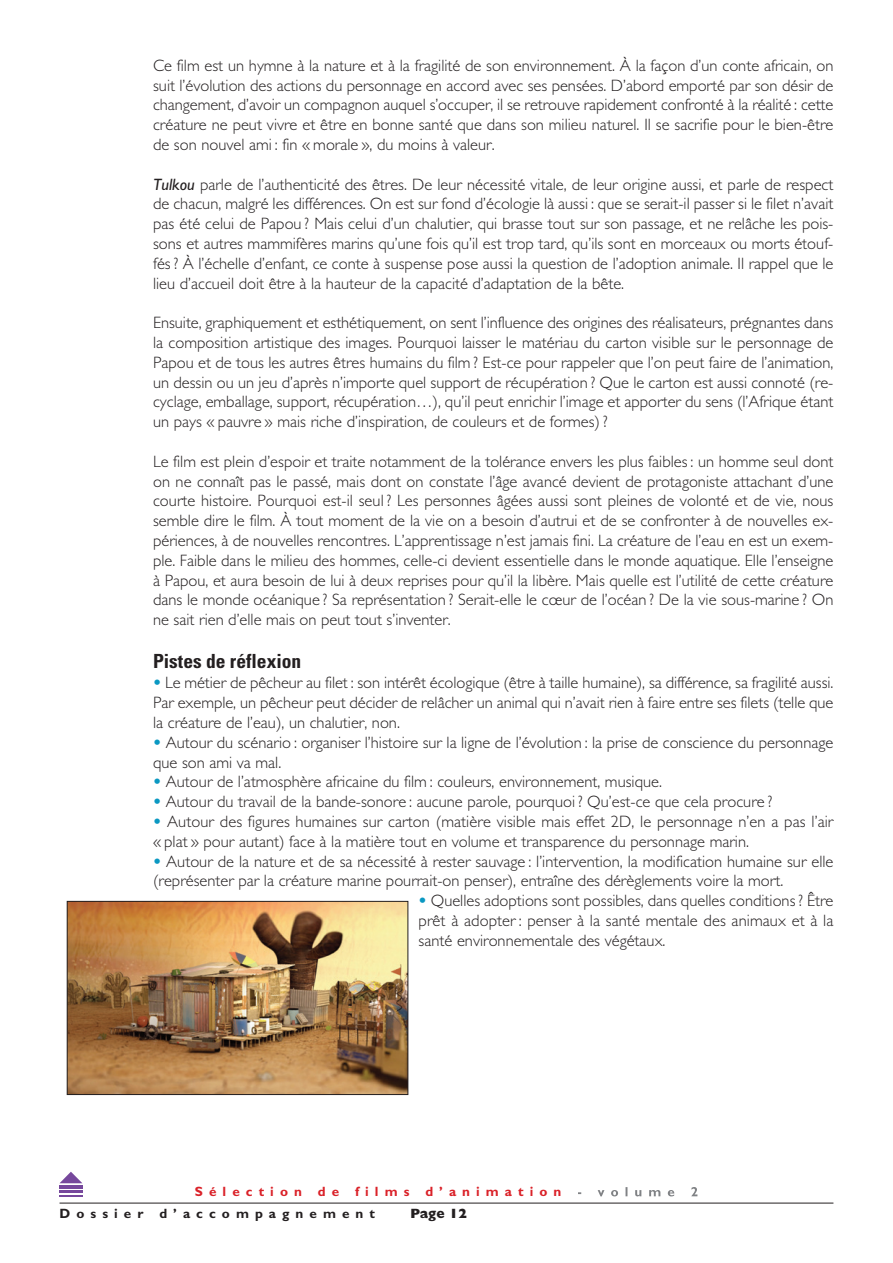
<style>
.page{position:relative;width:893px;height:1263px;background:#fff}
.page>*{position:absolute;margin:0;border:0;box-sizing:border-box;transform-origin:0 0}
.t1{font:700 condensed 19.5px "Univers";color:#231f20}
.t2{font:300 16.5px/19.8px "M Gill Sans";color:#231f20;text-align:justify}
.t3{font:700 13.5px "M Gill Sans";letter-spacing:.45em;color:#da2128}
.t4{font:700 13.5px "M Gill Sans";letter-spacing:.45em;color:#231f20}
.t5{font:800 13.5px "M Gill Sans";color:#231f20}
.s1{font-weight:400;font-style:italic}
.s2{font-weight:800;color:#0a98c2}
</style>
<div class="page">
<hr style="left:60px;top:1203px;width:773px;height:1px;background:#231f20">
<svg style="left:578px;top:1187px;width:119px;height:9px"></svg>
<svg style="left:60px;top:1172px;width:22px;height:11px"></svg>
<hr style="left:60px;top:1185px;width:23px;height:3px;background:#76489c">
<hr style="left:60px;top:1190px;width:23px;height:3px;background:#76489c">
<svg style="left:60px;top:1195px;width:23px;height:1px"></svg>
<img style="left:69px;top:903px;width:337px;height:190px">
<div style="left:67px;top:901px;width:341px;height:194px;border:1px solid #231f20"></div>
<p class="t2" style="left:153px;top:57px;width:682px">Ce film est un hymne à la nature et à la fragilité de son environnement. À la façon d’un conte africain, on suit l’évolution des actions du personnage en accord avec ses pensées. D’abord emporté par son désir de changement, d’avoir un compagnon auquel s’occuper, il se retrouve rapidement confronté à la réalité : cette créature ne peut vivre et être en bonne santé que dans son milieu naturel. Il se sacrifie pour le bien-être de son nouvel ami : fin « morale », du moins à valeur.</p>
<p class="t2" style="left:153px;top:176px;width:682px"><span class="s1">Tulkou</span> parle de l’authenticité des êtres. De leur nécessité vitale, de leur origine aussi, et parle de respect de chacun, malgré les différences. On est sur fond d’écologie là aussi : que se serait-il passer si le filet n’avait pas été celui de Papou ? Mais celui d’un chalutier, qui brasse tout sur son passage, et ne relâche les pois&shy;sons et autres mammifères marins qu’une fois qu’il est trop tard, qu’ils sont en morceaux ou morts étouf&shy;fés ? À l’échelle d’enfant, ce conte à suspense pose aussi la question de l’adoption animale. Il rappel que le lieu d’accueil doit être à la hauteur de la capacité d’adaptation de la bête.</p>
<p class="t2" style="left:153px;top:315px;width:682px">Ensuite, graphiquement et esthétiquement, on sent l’influence des origines des réalisateurs, prégnantes dans la composition artistique des images. Pourquoi laisser le matériau du carton visible sur le personnage de Papou et de tous les autres êtres humains du film ? Est-ce pour rappeler que l’on peut faire de l’animation, un dessin ou un jeu d’après n’importe quel support de récupération ? Que le carton est aussi connoté (re&shy;cyclage, emballage, support, récupération…), qu’il peut enrichir l’image et apporter du sens (l’Afrique étant un pays « pauvre » mais riche d’inspiration, de couleurs et de formes) ?</p>
<p class="t2" style="left:153px;top:453px;width:682px">Le film est plein d’espoir et traite notamment de la tolérance envers les plus faibles : un homme seul dont on ne connaît pas le passé, mais dont on constate l’âge avancé devient de protagoniste attachant d’une courte histoire. Pourquoi est-il seul ? Les personnes âgées aussi sont pleines de volonté et de vie, nous semble dire le film. À tout moment de la vie on a besoin d’autrui et de se confronter à de nouvelles ex&shy;périences, à de nouvelles rencontres. L’apprentissage n’est jamais fini. La créature de l’eau en est un exem&shy;ple. Faible dans le milieu des hommes, celle-ci devient essentielle dans le monde aquatique. Elle l’enseigne à Papou, et aura besoin de lui à deux reprises pour qu’il la libère. Mais quelle est l’utilité de cette créature dans le monde océanique ? Sa représentation ? Serait-elle le cœur de l’océan ? De la vie sous-marine ? On ne sait rien d’elle mais on peut tout s’inventer.</p>
<p class="t1" style="left:153px;top:654px;width:150px">Pistes de réflexion</p>
<p class="t2" style="left:153px;top:675px;width:682px"><span class="s2">•</span> Le métier de pêcheur au filet : son intérêt écologique (être à taille humaine), sa différence, sa fragilité aussi.<br>Par exemple, un pêcheur peut décider de relâcher un animal qui n’avait rien à faire entre ses filets (telle que la créature de l’eau), un chalutier, non.</p>
<p class="t2" style="left:153px;top:734px;width:682px"><span class="s2">•</span> Autour du scénario : organiser l’histoire sur la ligne de l’évolution : la prise de conscience du personnage que son ami va mal.</p>
<p class="t2" style="left:153px;top:774px;width:510px"><span class="s2">•</span> Autour de l’atmosphère africaine du film : couleurs, environnement, musique.</p>
<p class="t2" style="left:153px;top:793px;width:621px"><span class="s2">•</span> Autour du travail de la bande-sonore : aucune parole, pourquoi ? Qu’est-ce que cela procure ?</p>
<p class="t2" style="left:153px;top:813px;width:682px"><span class="s2">•</span> Autour des figures humaines sur carton (matière visible mais effet 2D, le personnage n’en a pas l’air « plat » pour autant) face à la matière tout en volume et transparence du personnage marin.</p>
<p class="t2" style="left:153px;top:853px;width:682px"><span class="s2">•</span> Autour de la nature et de sa nécessité à rester sauvage : l’intervention, la modification humaine sur elle (représenter par la créature marine pourrait-on penser), entraîne des dérèglements voire la mort.</p>
<p class="t2" style="left:419px;top:892px;width:416px"><span class="s2">•</span> Quelles adoptions sont possibles, dans quelles conditions ? Être prêt à adopter : penser à la santé mentale des animaux et à la santé environnementale des végétaux.</p>
<p class="t3" style="left:195px;top:1187px;width:368px">Sélection de films d’animation</p>
<p class="t4" style="left:60px;top:1208px;width:317px">Dossier d’accompagnement</p>
<p class="t5" style="left:410px;top:1208px;width:58px">Page 12</p>
</div>
